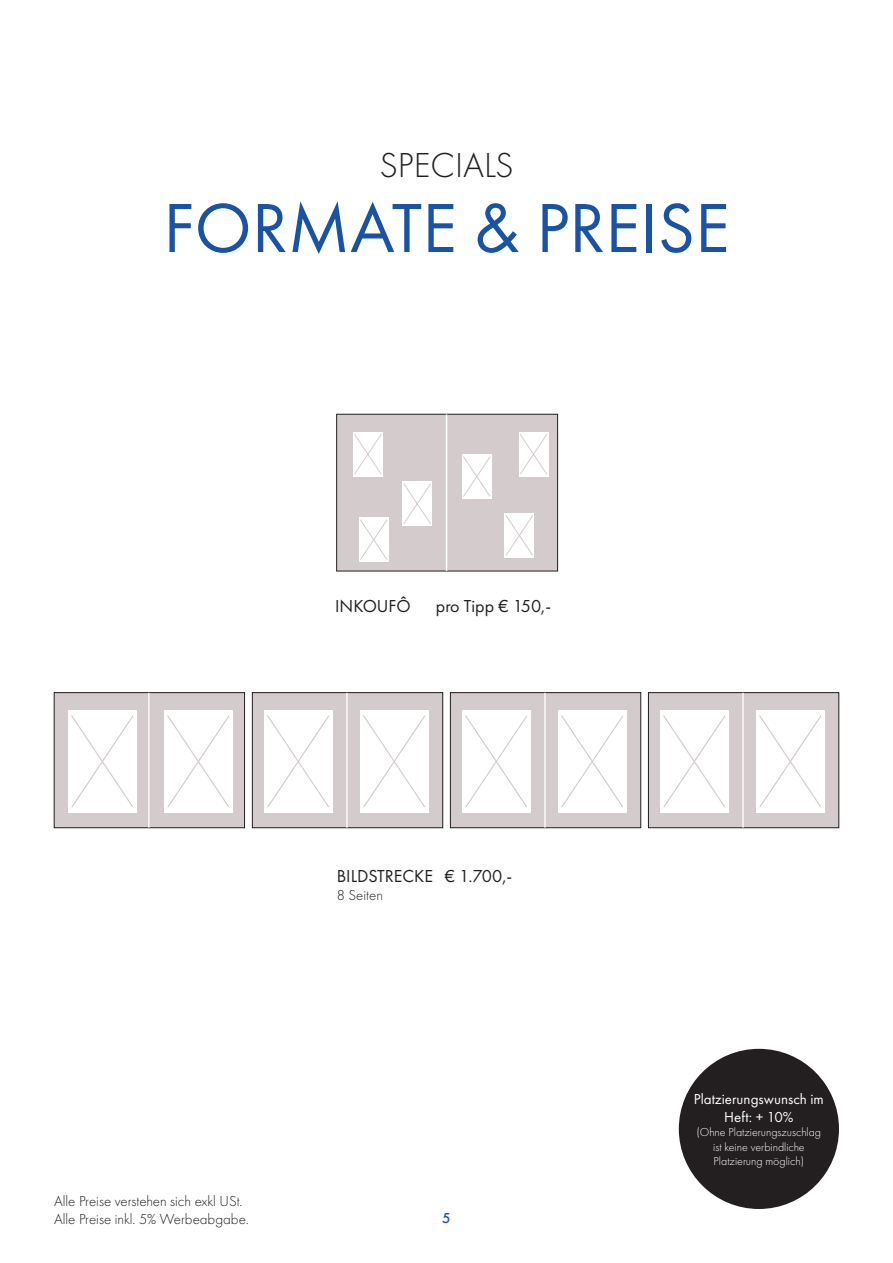
<style>
.page{position:relative;width:893px;height:1263px;background:#fff}
.page>*{position:absolute;margin:0;border:0;box-sizing:border-box;transform-origin:0 0}
.t1{font:72px "Futura PT";color:#1a53a4}
.t2{font:300 36px "Futura PT";color:#231f20}
.t3{font:18px "Futura PT";color:#231f20}
.t4{font:300 15px "Futura PT";color:#231f20}
.t5{font:15px "Futura PT";color:#fff}
.t6{font:500 15px "Futura PT";color:#1a53a4}
.t7{font:300 12px "Futura PT";color:#fff}
</style>
<div class="page">
<div style="left:337px;top:414px;width:221px;height:157px;background:#d4cccc"></div>
<div style="left:336px;top:414px;width:222px;height:157px;border:1px solid #231f20"></div>
<hr style="left:446px;top:414px;width:1px;height:157px;background:#fff">
<div style="left:519px;top:432px;width:29px;height:45px;background:#fff"></div>
<svg style="left:520px;top:434px;width:27px;height:41px"></svg>
<div style="left:462px;top:454px;width:30px;height:45px;background:#fff"></div>
<svg style="left:463px;top:456px;width:28px;height:41px"></svg>
<div style="left:504px;top:513px;width:30px;height:45px;background:#fff"></div>
<svg style="left:505px;top:515px;width:28px;height:41px"></svg>
<div style="left:359px;top:517px;width:30px;height:45px;background:#fff"></div>
<svg style="left:360px;top:519px;width:28px;height:41px"></svg>
<div style="left:353px;top:432px;width:30px;height:45px;background:#fff"></div>
<svg style="left:354px;top:434px;width:28px;height:41px"></svg>
<div style="left:402px;top:481px;width:30px;height:45px;background:#fff"></div>
<svg style="left:403px;top:483px;width:28px;height:41px"></svg>
<div style="left:679px;top:1049px;width:160px;height:160px;background:#231f20;border-radius:50%"></div>
<div style="left:54px;top:693px;width:191px;height:135px;background:#d4cccc"></div>
<div style="left:54px;top:692px;width:191px;height:136px;border:1px solid #231f20"></div>
<div style="left:252px;top:693px;width:191px;height:135px;background:#d4cccc"></div>
<div style="left:252px;top:692px;width:191px;height:136px;border:1px solid #231f20"></div>
<hr style="left:148px;top:693px;width:2px;height:135px;background:#fff">
<hr style="left:346px;top:693px;width:2px;height:135px;background:#fff">
<div style="left:264px;top:710px;width:68px;height:102px;background:#fff"></div>
<div style="left:164px;top:710px;width:69px;height:102px;background:#fff"></div>
<div style="left:360px;top:710px;width:68px;height:102px;background:#fff"></div>
<div style="left:68px;top:710px;width:69px;height:102px;background:#fff"></div>
<svg style="left:71px;top:715px;width:62px;height:92px"></svg>
<svg style="left:267px;top:715px;width:62px;height:92px"></svg>
<svg style="left:167px;top:715px;width:62px;height:92px"></svg>
<svg style="left:363px;top:715px;width:62px;height:92px"></svg>
<div style="left:450px;top:693px;width:191px;height:135px;background:#d4cccc"></div>
<div style="left:450px;top:692px;width:191px;height:136px;border:1px solid #231f20"></div>
<hr style="left:544px;top:693px;width:2px;height:135px;background:#fff">
<div style="left:462px;top:710px;width:69px;height:102px;background:#fff"></div>
<div style="left:558px;top:710px;width:68px;height:102px;background:#fff"></div>
<svg style="left:465px;top:715px;width:62px;height:92px"></svg>
<svg style="left:561px;top:715px;width:62px;height:92px"></svg>
<div style="left:648px;top:693px;width:191px;height:135px;background:#d4cccc"></div>
<div style="left:648px;top:692px;width:191px;height:136px;border:1px solid #231f20"></div>
<hr style="left:742px;top:693px;width:2px;height:135px;background:#fff">
<div style="left:660px;top:710px;width:69px;height:102px;background:#fff"></div>
<div style="left:756px;top:710px;width:69px;height:102px;background:#fff"></div>
<svg style="left:663px;top:715px;width:62px;height:92px"></svg>
<svg style="left:759px;top:715px;width:62px;height:92px"></svg>
<p class="t2" style="left:379px;top:144px;width:136px">SPECIALS</p>
<p class="t1" style="left:163px;top:185px;width:568px">FORMATE &amp; PREISE</p>
<p class="t3" style="left:335px;top:595px;width:77px">INKOUFÔ</p>
<p class="t3" style="left:436px;top:595px;width:117px">pro Tipp € 150,-</p>
<p class="t3" style="left:337px;top:865px;width:177px">BILDSTRECKE € 1.700,-</p>
<p class="t4" style="left:337px;top:887px;width:48px">8 Seiten</p>
<p class="t4" style="left:54px;top:1193px;width:190px">Alle Preise verstehen sich exkl USt.</p>
<p class="t4" style="left:54px;top:1211px;width:196px">Alle Preise inkl. 5% Werbeabgabe.</p>
<p class="t6" style="left:442px;top:1209px;width:10px">5</p>
<p class="t5" style="left:694px;top:1090px;width:132px">Platzierungswunsch im</p>
<p class="t5" style="left:724px;top:1108px;width:71px">Heft: + 10%</p>
<p class="t7" style="left:697px;top:1125px;width:126px">(Ohne Platzierungszuschlag</p>
<p class="t7" style="left:713px;top:1140px;width:93px">ist keine verbindliche</p>
<p class="t7" style="left:714px;top:1154px;width:92px">Platzierung möglich)</p>
</div>
